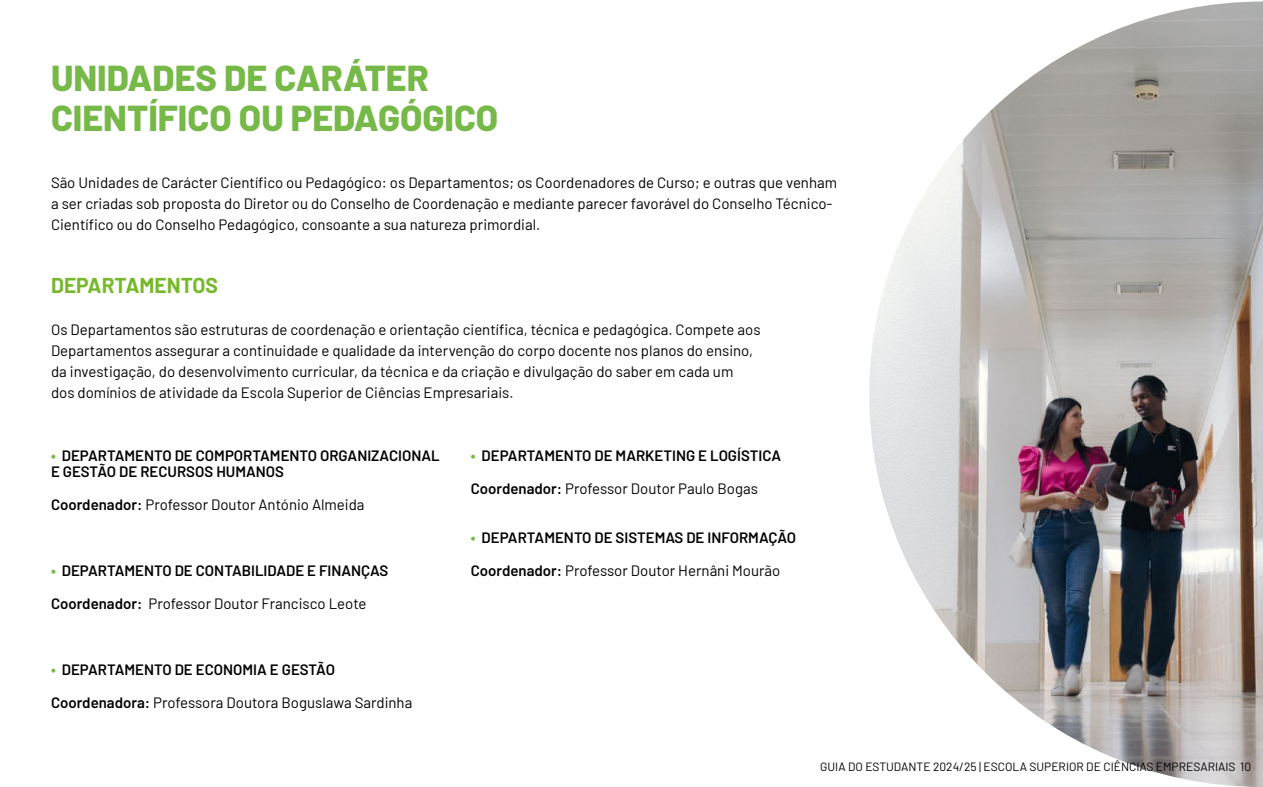
<style>
.page{position:relative;width:1263px;height:787px;background:#fff}
.page>*{position:absolute;margin:0;border:0;box-sizing:border-box;transform-origin:0 0}
.t1{font:800 36px/40.2px "Barlow";color:#76b948}
.t2{font:700 21px "Barlow";color:#76b82a}
.t3{font:15px/21px "Barlow";color:#020203}
.t4{font:600 15px/16.5px "Barlow";color:#020203}
.t5{font:12px "Barlow";color:#020203}
.s1{font-weight:700;color:#75b947}
.s2{font-weight:600}
</style>
<div class="page">
<img style="left:869px;top:2px;width:394px;height:785px">
<h1 class="t1" style="left:51px;top:55px;width:449px">UNIDADES DE CARÁTER<br>CIENTÍFICO OU PEDAGÓGICO</h1>
<p class="t3" style="left:51px;top:171px;width:788px">São Unidades de Carácter Científico ou Pedagógico: os Departamentos; os Coordenadores de Curso; e outras que venham a ser criadas sob proposta do Diretor ou do Conselho de Coordenação e mediante parecer favorável do Conselho Técnico-<br>Científico ou do Conselho Pedagógico, consoante a sua natureza primordial.</p>
<h2 class="t2" style="left:51px;top:270px;width:169px">DEPARTAMENTOS</h2>
<p class="t3" style="left:51px;top:318px;width:711px">Os Departamentos são estruturas de coordenação e orientação científica, técnica e pedagógica. Compete aos Departamentos assegurar a continuidade e qualidade da intervenção do corpo docente nos planos do ensino, da investigação, do desenvolvimento curricular, da técnica e da criação e divulgação do saber em cada um dos domínios de atividade da Escola Superior de Ciências Empresariais.</p>
<p class="t4" style="left:51px;top:446px;width:390px"><span class="s1">•</span> DEPARTAMENTO DE COMPORTAMENTO ORGANIZACIONAL<br>E GESTÃO DE RECURSOS HUMANOS</p>
<p class="t3" style="left:51px;top:493px;width:315px"><span class="s2">Coordenador:</span> Professor Doutor António Almeida</p>
<p class="t4" style="left:51px;top:561px;width:339px"><span class="s1">•</span> DEPARTAMENTO DE CONTABILIDADE E FINANÇAS</p>
<p class="t3" style="left:51px;top:592px;width:317px"><span class="s2">Coordenador:</span> Professor Doutor Francisco Leote</p>
<p class="t4" style="left:51px;top:660px;width:286px"><span class="s1">•</span> DEPARTAMENTO DE ECONOMIA E GESTÃO</p>
<p class="t3" style="left:51px;top:691px;width:363px"><span class="s2">Coordenadora:</span> Professora Doutora Boguslawa Sardinha</p>
<p class="t4" style="left:471px;top:446px;width:312px"><span class="s1">•</span> DEPARTAMENTO DE MARKETING E LOGÍSTICA</p>
<p class="t3" style="left:471px;top:476px;width:289px"><span class="s2">Coordenador:</span> Professor Doutor Paulo Bogas</p>
<p class="t4" style="left:471px;top:528px;width:327px"><span class="s1">•</span> DEPARTAMENTO DE SISTEMAS DE INFORMAÇÃO</p>
<p class="t3" style="left:471px;top:559px;width:311px"><span class="s2">Coordenador:</span> Professor Doutor Hernâni Mourão</p>
<p class="t5" style="left:820px;top:758px;width:433px">GUIA DO ESTUDANTE 2024/25 | ESCOLA SUPERIOR DE CIÊNCIAS EMPRESARIAIS 10</p>
</div>
